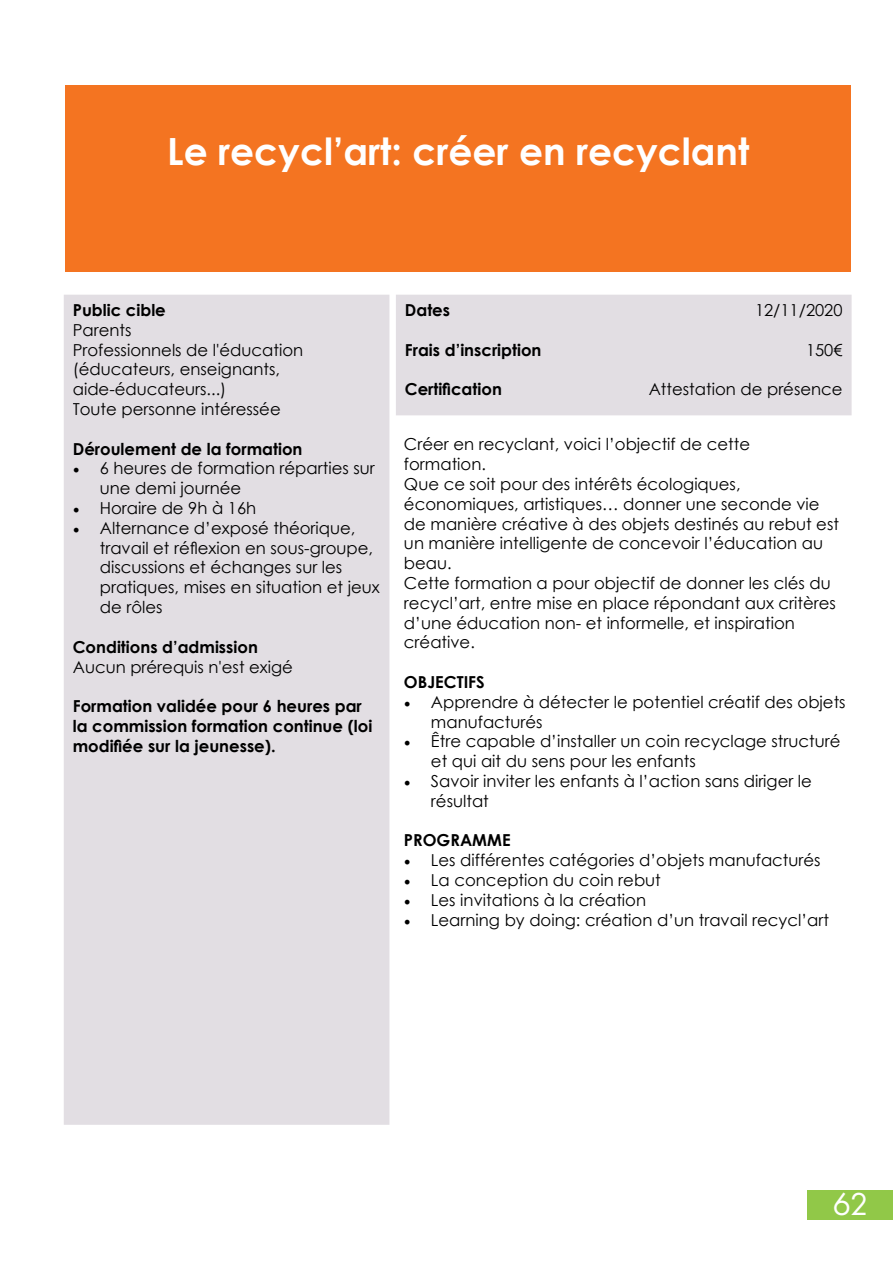
<style>
.page{position:relative;width:893px;height:1263px;background:#fff}
.page>*{position:absolute;margin:0;border:0;box-sizing:border-box;transform-origin:0 0}
.t1{font:700 37.5px "Century Gothic";color:#fff}
.t2{font:33px "Futura PT";color:#fff}
.t3{font:16.5px/19.8px "Century Gothic";color:#000}
.t4{font:700 16.5px/19.8px "Century Gothic";color:#000}
.s1{font-family:"Minion Pro";font-size:18px}
</style>
<div class="page">
<div style="left:65px;top:86px;width:786px;height:186px;background:#f47421"></div>
<div style="left:400px;top:299px;width:447px;height:112px;background:#e2dee3"></div>
<div style="left:396px;top:295px;width:456px;height:120px;border:9px solid #e2dee3"></div>
<div style="left:68px;top:299px;width:317px;height:821px;background:#e2dee3"></div>
<div style="left:64px;top:295px;width:325px;height:830px;border:9px solid #e2dee3"></div>
<div style="left:808px;top:1190px;width:85px;height:30px;background:#91c848"></div>
<h1 class="t1" style="left:167px;top:122px;width:584px">Le recycl’art: créer en recyclant</h1>
<p class="t4" style="left:73px;top:299px;width:95px">Public cible</p>
<p class="t3" style="left:73px;top:320px;width:232px">Parents<br>Professionnels de l'éducation (éducateurs, enseignants, aide-éducateurs...)<br>Toute personne intéressée</p>
<p class="t4" style="left:73px;top:438px;width:231px">Déroulement de la formation</p>
<p class="t3" style="left:100px;top:458px;width:277px;text-indent:-27px"><span class="s1">•</span> 6 heures de formation réparties sur une demi journée</p>
<p class="t3" style="left:73px;top:498px;width:185px"><span class="s1">•</span> Horaire de 9h à 16h</p>
<p class="t3" style="left:100px;top:518px;width:282px;text-indent:-27px"><span class="s1">•</span> Alternance d’exposé théorique, travail et réflexion en sous-groupe, discussions et échanges sur les pratiques, mises en situation et jeux de rôles</p>
<p class="t4" style="left:73px;top:636px;width:187px">Conditions d’admission</p>
<p class="t3" style="left:73px;top:656px;width:222px">Aucun prérequis n'est exigé</p>
<p class="t4" style="left:73px;top:695px;width:301px">Formation validée pour 6 heures par la commission formation continue (loi modifiée sur la jeunesse).</p>
<p class="t4" style="left:405px;top:299px;width:47px">Dates</p>
<p class="t3" style="left:755px;top:300px;width:89px">12/11/2020</p>
<p class="t4" style="left:405px;top:339px;width:138px">Frais d’inscription</p>
<p class="t3" style="left:806px;top:340px;width:38px">150€</p>
<p class="t4" style="left:405px;top:379px;width:99px">Certification</p>
<p class="t3" style="left:649px;top:379px;width:195px">Attestation de présence</p>
<p class="t3" style="left:404px;top:434px;width:437px">Créer en recyclant, voici l’objectif de cette<br>formation.<br>Que ce soit pour des intérêts écologiques, économiques, artistiques… donner une seconde vie de manière créative à des objets destinés au rebut est un manière intelligente de concevoir l’éducation au beau.<br>Cette formation a pour objectif de donner les clés du recycl’art, entre mise en place répondant aux critères d’une éducation non- et informelle, et inspiration créative.</p>
<p class="t4" style="left:404px;top:671px;width:82px">OBJECTIFS</p>
<p class="t3" style="left:431px;top:692px;width:416px;text-indent:-27px"><span class="s1">•</span> Apprendre à détecter le potentiel créatif des objets manufacturés</p>
<p class="t3" style="left:431px;top:731px;width:411px;text-indent:-27px"><span class="s1">•</span> Être capable d’installer un coin recyclage structuré et qui ait du sens pour les enfants</p>
<p class="t3" style="left:431px;top:771px;width:382px;text-indent:-27px"><span class="s1">•</span> Savoir inviter les enfants à l’action sans diriger le résultat</p>
<p class="t4" style="left:404px;top:830px;width:108px">PROGRAMME</p>
<p class="t3" style="left:404px;top:850px;width:418px"><span class="s1">•</span> Les différentes catégories d’objets manufacturés</p>
<p class="t3" style="left:404px;top:870px;width:258px"><span class="s1">•</span> La conception du coin rebut</p>
<p class="t3" style="left:404px;top:890px;width:244px"><span class="s1">•</span> Les invitations à la création</p>
<p class="t3" style="left:404px;top:909px;width:427px"><span class="s1">•</span> Learning by doing: création d’un travail recycl’art</p>
<h2 class="t2" style="left:832px;top:1184px;width:38px">62</h2>
</div>
